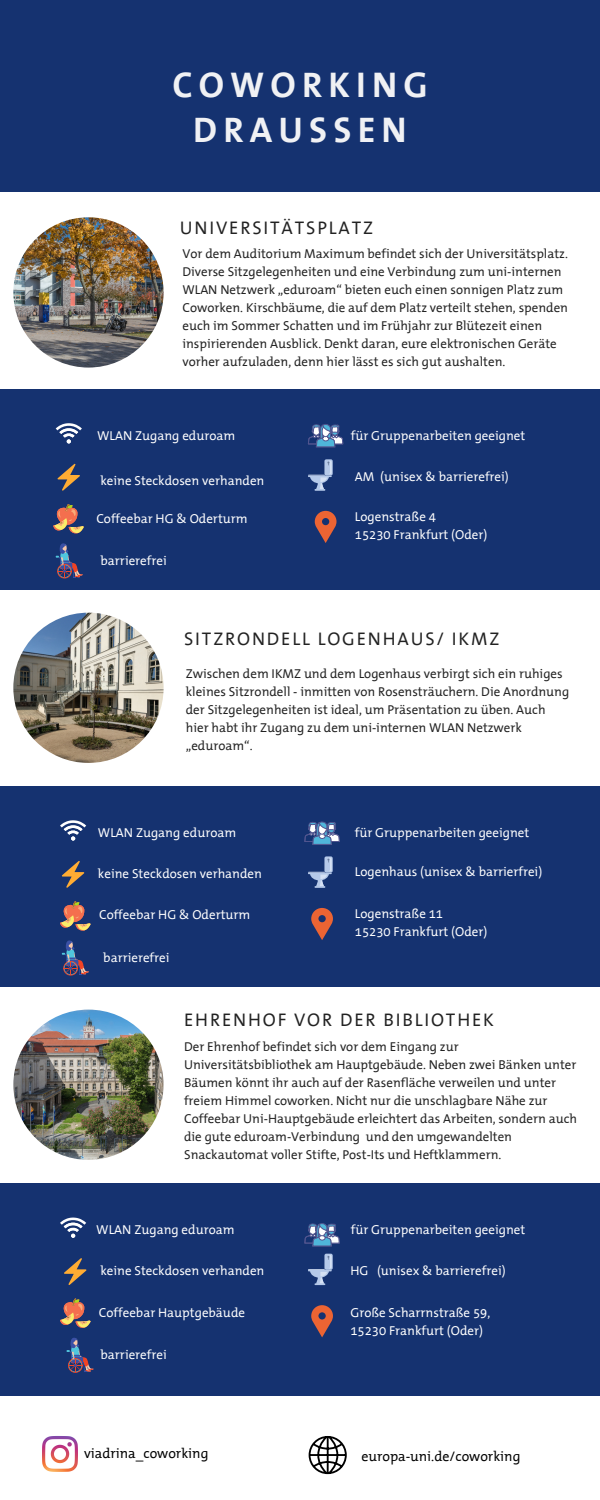
<style>
.page{position:relative;width:600px;height:1500px;background:#fff}
.page>*{position:absolute;margin:0;border:0;box-sizing:border-box;transform-origin:0 0}
.t1{font:700 36px/45px "The Mix";letter-spacing:.17em;color:#f0f1f4;text-align:center}
.t2{font:18.5px "The Mix Office C1";letter-spacing:.1em;color:#222}
.t3{font:14px "The Mix Office C1";color:#000}
.t4{font:13px/18px "The Mix Office C1";color:#222}
.t5{font:13px/17.8px "The Mix Office C1";color:#fff}
</style>
<div class="page">
<div style="left:0;top:0;width:600px;height:192px;background:#153270"></div>
<div style="left:0;top:389px;width:600px;height:201px;background:#153270"></div>
<img style="left:13px;top:217px;width:151px;height:151px;border-radius:50%">
<svg style="left:56px;top:423px;width:26px;height:20px"></svg>
<svg style="left:308px;top:459px;width:25px;height:32px"></svg>
<svg style="left:53px;top:504px;width:31px;height:29px"></svg>
<svg style="left:58px;top:464px;width:22px;height:27px"></svg>
<svg style="left:56px;top:543px;width:27px;height:35px"></svg>
<svg style="left:308px;top:424px;width:35px;height:23px"></svg>
<svg style="left:315px;top:511px;width:22px;height:32px"></svg>
<img style="left:13px;top:613px;width:151px;height:150px;border-radius:50%">
<img style="left:13px;top:1010px;width:151px;height:150px;border-radius:50%">
<div style="left:0;top:786px;width:600px;height:201px;background:#153270"></div>
<svg style="left:60px;top:820px;width:26px;height:21px"></svg>
<svg style="left:308px;top:856px;width:25px;height:32px"></svg>
<svg style="left:60px;top:901px;width:31px;height:30px"></svg>
<svg style="left:62px;top:861px;width:22px;height:27px"></svg>
<svg style="left:62px;top:940px;width:27px;height:36px"></svg>
<svg style="left:304px;top:821px;width:36px;height:24px"></svg>
<svg style="left:311px;top:908px;width:22px;height:32px"></svg>
<div style="left:0;top:1183px;width:600px;height:213px;background:#153270"></div>
<svg style="left:60px;top:1218px;width:26px;height:20px"></svg>
<svg style="left:308px;top:1254px;width:25px;height:31px"></svg>
<svg style="left:60px;top:1299px;width:31px;height:29px"></svg>
<svg style="left:64px;top:1258px;width:22px;height:27px"></svg>
<svg style="left:67px;top:1338px;width:26px;height:35px"></svg>
<svg style="left:304px;top:1223px;width:36px;height:23px"></svg>
<svg style="left:311px;top:1305px;width:22px;height:32px"></svg>
<svg style="left:42px;top:1436px;width:36px;height:36px"></svg>
<svg style="left:309px;top:1436px;width:38px;height:38px"></svg>
<h1 class="t1" style="left:172px;top:57px;width:257px">COWORKING<br>DRAUSSEN</h1>
<p class="t2" style="left:180px;top:216px;width:195px">UNIVERSITÄTSPLATZ</p>
<p class="t4" style="left:182px;top:245px;width:387px">Vor dem Auditorium Maximum befindet sich der Universitätsplatz.<br>Diverse Sitzgelegenheiten und eine Verbindung zum uni-internen WLAN Netzwerk „eduroam“ bieten euch einen sonnigen Platz zum Coworken. Kirschbäume, die auf dem Platz verteilt stehen, spenden euch im Sommer Schatten und im Frühjahr zur Blütezeit einen inspirierenden Ausblick. Denkt daran, eure elektronischen Geräte vorher aufzuladen, denn hier lässt es sich gut aushalten.</p>
<p class="t5" style="left:97px;top:427px;width:140px">WLAN Zugang eduroam</p>
<p class="t5" style="left:100px;top:472px;width:166px">keine Steckdosen verhanden</p>
<p class="t5" style="left:96px;top:510px;width:153px">Coffeebar HG &amp; Oderturm</p>
<p class="t5" style="left:101px;top:552px;width:68px">barrierefrei</p>
<p class="t5" style="left:351px;top:427px;width:176px">für Gruppenarbeiten geeignet</p>
<p class="t5" style="left:355px;top:468px;width:155px">AM (unisex &amp; barrierefrei)</p>
<p class="t5" style="left:355px;top:508px;width:83px">Logenstraße 4</p>
<p class="t5" style="left:355px;top:526px;width:134px">15230 Frankfurt (Oder)</p>
<p class="t2" style="left:184px;top:627px;width:317px">SITZRONDELL LOGENHAUS/ IKMZ</p>
<p class="t4" style="left:186px;top:665px;width:378px">Zwischen dem IKMZ und dem Logenhaus verbirgt sich ein ruhiges</p>
<p class="t4" style="left:186px;top:683px;width:385px">kleines Sitzrondell - inmitten von Rosensträuchern. Die Anordnung der Sitzgelegenheiten ist ideal, um Präsentation zu üben. Auch hier habt ihr Zugang zu dem uni-internen WLAN Netzwerk „eduroam“.</p>
<p class="t5" style="left:98px;top:824px;width:140px">WLAN Zugang eduroam</p>
<h2 class="t5" style="left:98px;top:865px;width:166px">keine Steckdosen verhanden</h2>
<p class="t5" style="left:99px;top:906px;width:153px">Coffeebar HG &amp; Oderturm</p>
<p class="t5" style="left:103px;top:949px;width:68px">barrierefrei</p>
<p class="t5" style="left:355px;top:824px;width:176px">für Gruppenarbeiten geeignet</p>
<p class="t5" style="left:355px;top:863px;width:189px">Logenhaus (unisex &amp; barrierfrei)</p>
<p class="t5" style="left:355px;top:905px;width:90px">Logenstraße 11</p>
<p class="t5" style="left:355px;top:923px;width:134px">15230 Frankfurt (Oder)</p>
<p class="t2" style="left:184px;top:1008px;width:311px">EHRENHOF VOR DER BIBLIOTHEK</p>
<p class="t4" style="left:184px;top:1037px;width:394px">Der Ehrenhof befindet sich vor dem Eingang zur Universitätsbibliothek am Hauptgebäude. Neben zwei Bänken unter Bäumen könnt ihr auch auf der Rasenfläche verweilen und unter freiem Himmel coworken. Nicht nur die unschlagbare Nähe zur Coffeebar Uni-Hauptgebäude erleichtert das Arbeiten, sondern auch die gute eduroam-Verbindung und den umgewandelten Snackautomat voller Stifte, Post-Its und Heftklammern.</p>
<p class="t5" style="left:96px;top:1221px;width:140px">WLAN Zugang eduroam</p>
<p class="t5" style="left:100px;top:1262px;width:166px">keine Steckdosen verhanden</p>
<p class="t5" style="left:99px;top:1304px;width:148px">Coffeebar Hauptgebäude</p>
<p class="t5" style="left:101px;top:1346px;width:68px">barrierefrei</p>
<p class="t5" style="left:351px;top:1221px;width:176px">für Gruppenarbeiten geeignet</p>
<p class="t5" style="left:350px;top:1262px;width:157px">HG (unisex &amp; barrierefrei)</p>
<p class="t5" style="left:350px;top:1304px;width:141px">Große Scharrnstraße 59,<br>15230 Frankfurt (Oder)</p>
<p class="t3" style="left:84px;top:1445px;width:126px">viadrina_coworking</p>
<p class="t3" style="left:361px;top:1448px;width:161px">europa-uni.de/coworking</p>
</div>
